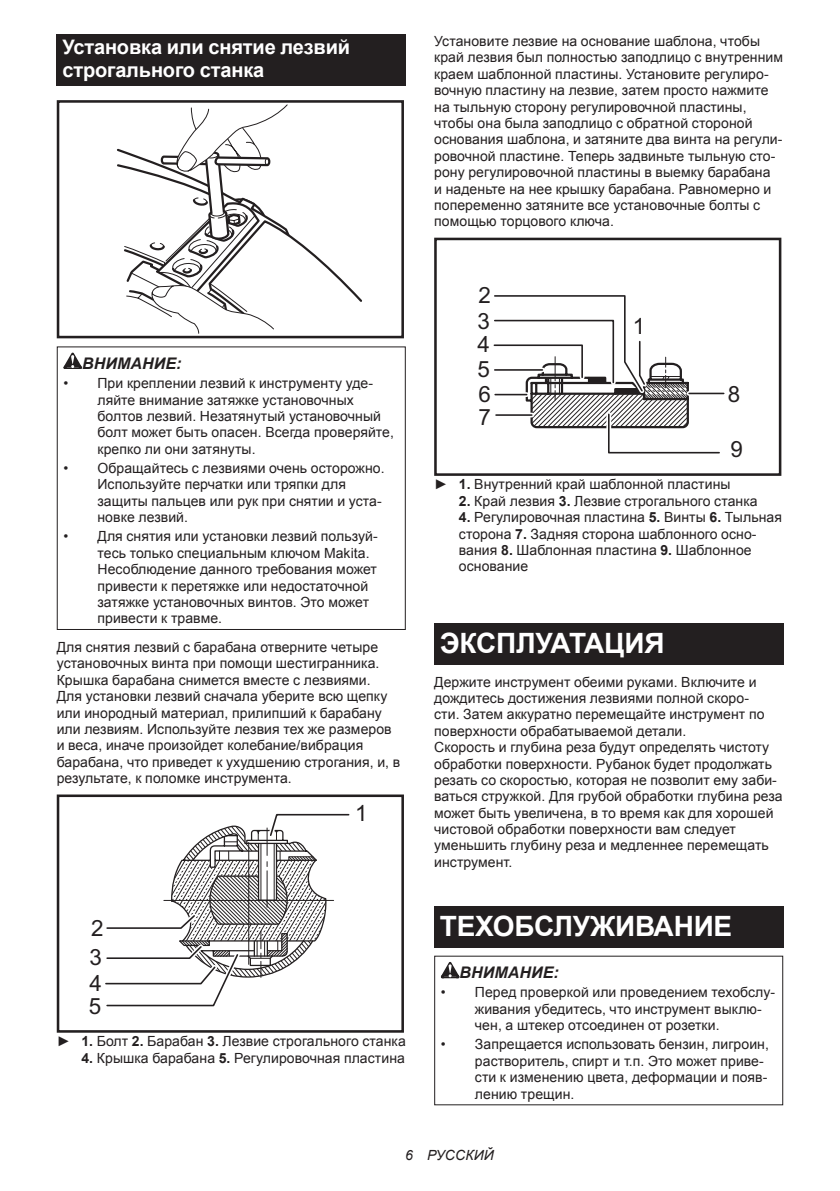
<style>
.page{position:relative;width:840px;height:1191px;background:#fff}
.page>*{position:absolute;margin:0;border:0;box-sizing:border-box;transform-origin:0 0}
.t1{font:700 28px "Arial";letter-spacing:-.01em;color:#fff}
.t2{font:22.4px/24.2px "Arial";color:#231f20}
.t3{font:700 20px/23.4px "Arial";letter-spacing:-.01em;color:#fff}
.t4{font:italic 700 16px "Arial";letter-spacing:.005em;color:#231f20}
.t5{font:14px/16.4px "Arial";letter-spacing:.005em;color:#231f20}
.t6{font:italic 14px "Arial";letter-spacing:.005em;color:#231f20}
.s1{font-weight:700}
</style>
<div class="page">
<div style="left:57px;top:34px;width:348px;height:52px;background:#231f20"></div>
<svg style="left:117px;top:104px;width:245px;height:230px"></svg>
<div style="left:57px;top:100px;width:347px;height:238px;border:3px solid #231f20"></div>
<svg style="left:63px;top:352px;width:19px;height:17px"></svg>
<div style="left:57px;top:346px;width:348px;height:284px;border:1px solid #231f20"></div>
<svg style="left:105px;top:813px;width:245px;height:194px"></svg>
<div style="left:57px;top:794px;width:347px;height:238px;border:3px solid #231f20"></div>
<svg style="left:493px;top:295px;width:232px;height:159px"></svg>
<div style="left:434px;top:238px;width:347px;height:238px;border:3px solid #231f20"></div>
<div style="left:434px;top:623px;width:348px;height:41px;background:#231f20"></div>
<div style="left:434px;top:906px;width:348px;height:41px;background:#231f20"></div>
<svg style="left:440px;top:962px;width:19px;height:16px"></svg>
<h3 class="t3" style="left:62px;top:36px;width:289px">Установка или снятие лезвий строгального станка</h3>
<p class="t4" style="left:82px;top:353px;width:101px">ВНИМАНИЕ:</p>
<p class="t5" style="left:97px;top:375px;width:298px;text-indent:-34px">• При креплении лезвий к инструменту уде&shy;ляйте внимание затяжке установочных болтов лезвий. Незатянутый установочный болт может быть опасен. Всегда проверяйте, крепко ли они затянуты.</p>
<p class="t5" style="left:97px;top:460px;width:288px;text-indent:-34px">• Обращайтесь с лезвиями очень осторожно.<br>Используйте перчатки или тряпки для защиты пальцев или рук при снятии и уста&shy;новке лезвий.</p>
<p class="t5" style="left:97px;top:528px;width:281px;text-indent:-34px">• Для снятия или установки лезвий пользуй&shy;тесь только специальным ключом Makita.<br>Несоблюдение данного требования может привести к перетяжке или недостаточной затяжке установочных винтов. Это может привести к травме.</p>
<p class="t5" style="left:57px;top:639px;width:345px">Для снятия лезвий с барабана отверните четыре установочных винта при помощи шестигранника.<br>Крышка барабана снимется вместе с лезвиями.<br>Для установки лезвий сначала уберите всю щепку или инородный материал, прилипший к барабану или лезвиям. Используйте лезвия тех же размеров и веса, иначе произойдет колебание/вибрация барабана, что приведет к ухудшению строгания, и, в результате, к поломке инструмента.</p>
<h2 class="t2" style="left:355px;top:801px;width:14px">1</h2>
<h2 class="t2" style="left:89px;top:914px;width:16px;line-height:28.8px">2<br>3</h2>
<h2 class="t2" style="left:89px;top:972px;width:15px;line-height:23.2px">4<br>5</h2>
<p class="t5" style="left:57px;top:1033px;width:350px">► <span class="s1">1.</span> Болт <span class="s1">2.</span> Барабан <span class="s1">3.</span> Лезвие строгального станка</p>
<p class="t5" style="left:81px;top:1049px;width:325px"><span class="s1">4.</span> Крышка барабана <span class="s1">5.</span> Регулировочная пластина</p>
<p class="t5" style="left:434px;top:33px;width:350px">Установите лезвие на основание шаблона, чтобы край лезвия был полностью заподлицо с внутренним краем шаблонной пластины. Установите регулиро&shy;вочную пластину на лезвие, затем просто нажмите на тыльную сторону регулировочной пластины, чтобы она была заподлицо с обратной стороной основания шаблона, и затяните два винта на регули&shy;ровочной пластине. Теперь задвиньте тыльную сто&shy;рону регулировочной пластины в выемку барабана<br>и наденьте на нее крышку барабана. Равномерно и попеременно затяните все установочные болты с помощью торцового ключа.</p>
<h2 class="t2" style="left:477px;top:283px;width:15px;line-height:25.6px">2<br>3</h2>
<h2 class="t2" style="left:477px;top:332px;width:15px;text-align:justify">4<br>5<br>6<br>7</h2>
<h2 class="t2" style="left:632px;top:315px;width:14px">1</h2>
<h2 class="t2" style="left:727px;top:382px;width:14px">8</h2>
<h2 class="t2" style="left:730px;top:438px;width:14px">9</h2>
<p class="t5" style="left:434px;top:476px;width:298px">► <span class="s1">1.</span> Внутренний край шаблонной пластины</p>
<p class="t5" style="left:458px;top:493px;width:300px"><span class="s1">2.</span> Край лезвия <span class="s1">3.</span> Лезвие строгального станка</p>
<p class="t5" style="left:458px;top:509px;width:324px"><span class="s1">4.</span> Регулировочная пластина <span class="s1">5.</span> Винты <span class="s1">6.</span> Тыльная сторона <span class="s1">7.</span> Задняя сторона шаблонного осно&shy;вания <span class="s1">8.</span> Шаблонная пластина <span class="s1">9.</span> Шаблонное основание</p>
<h1 class="t1" style="left:439px;top:624px;width:226px">ЭКСПЛУАТАЦИЯ</h1>
<p class="t5" style="left:434px;top:673px;width:350px">Держите инструмент обеими руками. Включите и дождитесь достижения лезвиями полной скоро-<br>сти. Затем аккуратно перемещайте инструмент по поверхности обрабатываемой детали.<br>Скорость и глубина реза будут определять чистоту обработки поверхности. Рубанок будет продолжать резать со скоростью, которая не позволит ему заби&shy;ваться стружкой. Для грубой обработки глубина реза может быть увеличена, в то время как для хорошей чистовой обработки поверхности вам следует уменьшить глубину реза и медленнее перемещать инструмент.</p>
<h1 class="t1" style="left:439px;top:907px;width:294px">ТЕХОБСЛУЖИВАНИЕ</h1>
<p class="t4" style="left:459px;top:962px;width:101px">ВНИМАНИЕ:</p>
<p class="t5" style="left:474px;top:984px;width:302px;text-indent:-34px">• Перед проверкой или проведением техобслу&shy;живания убедитесь, что инструмент выклю&shy;чен, а штекер отсоединен от розетки.</p>
<p class="t5" style="left:474px;top:1036px;width:295px;text-indent:-34px">• Запрещается использовать бензин, лигроин, растворитель, спирт и т.п. Это может приве&shy;сти к изменению цвета, деформации и появ&shy;лению трещин.</p>
<p class="t6" style="left:405px;top:1146px;width:90px">6 РУССКИЙ</p>
</div>
